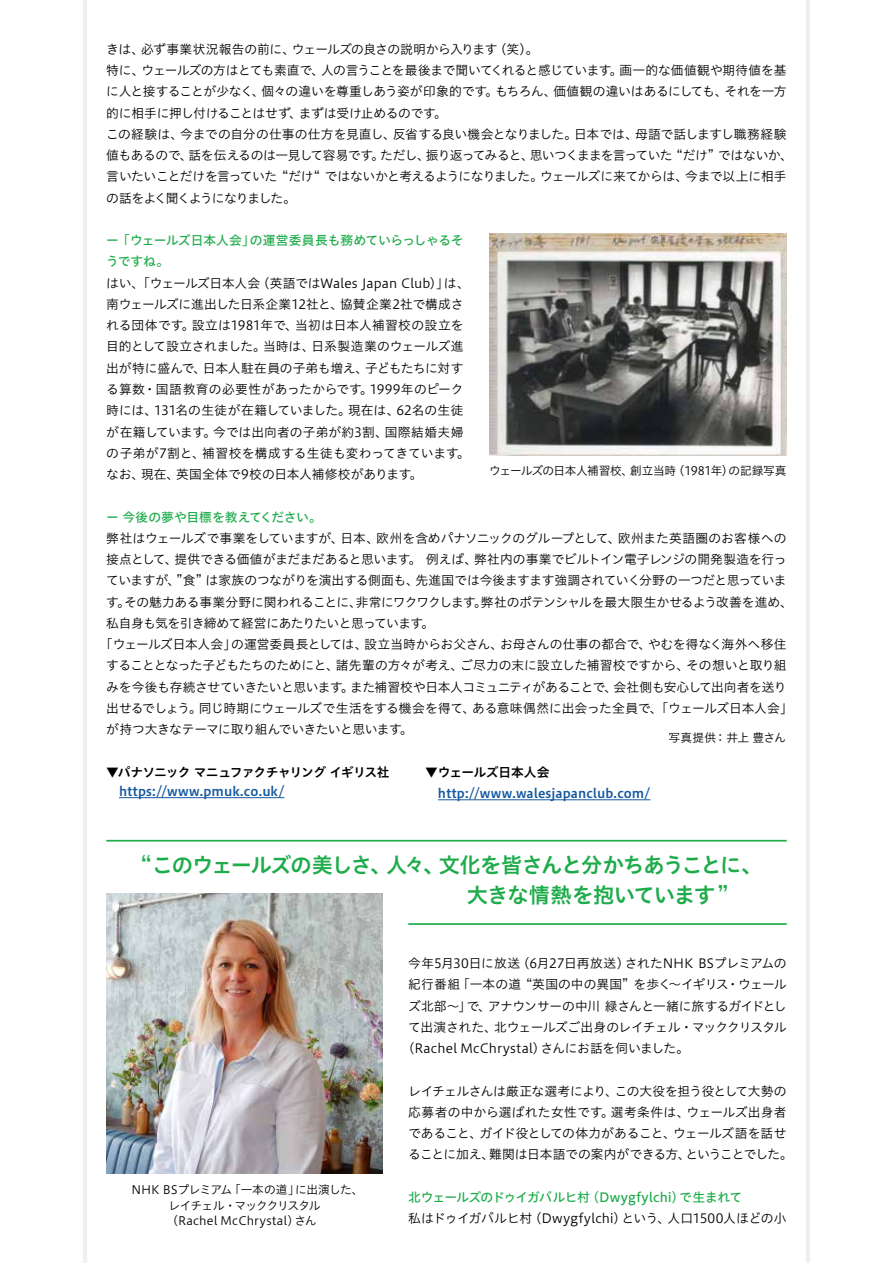
<style>
.page{position:relative;width:893px;height:1263px;background:#fff}
.page>*{position:absolute;margin:0;border:0;box-sizing:border-box;transform-origin:0 0}
.t1{font:21.3px/29.7px "Hiragino UD Sans Std N W6";letter-spacing:-.05em;color:#1eac4b}
.t2{font:12.75px/21.3px "Hiragino UD Sans Std N W3";letter-spacing:-.02em;color:#000}
.t3{font:12.75px/21.3px "Hiragino UD Sans Std N W3";color:#000}
.t4{font:12.75px "Hiragino UD Sans Std N W3";letter-spacing:-.04em;color:#000}
.t5{font:12.75px/21.3px "Hiragino UD Sans Std N W5";letter-spacing:-.015em;color:#1eac4b}
.t6{font:12.75px "Hiragino UD Sans Std N W6";letter-spacing:.005em;color:#15599f}
.t7{font:12.75px "Hiragino UD Sans Std N W3";letter-spacing:.005em;color:#000}
.t8{font:12.75px "Hiragino UD Sans Std N W3";letter-spacing:-.045em;color:#000}
.t9{font:12.75px "Hiragino UD Sans Std N W6";letter-spacing:-.055em;color:#000}
.t10{font:12.75px "Hiragino UD Sans Std N W6";letter-spacing:-.025em;color:#000}
.t11{font:11.7px/15.9px "Hiragino UD Sans Std N W3";letter-spacing:-.025em;color:#000}
</style>
<div class="page">
<hr style="left:119px;top:797px;width:165px;height:1px;background:#15599f">
<hr style="left:106px;top:840px;width:681px;height:1px;background:#1eac4b">
<hr style="left:408px;top:923px;width:379px;height:2px;background:#1eac4b">
<hr style="left:83px;top:0;width:4px;height:1263px;background:#efefef">
<hr style="left:806px;top:0;width:4px;height:1263px;background:#efefef">
<img style="left:489px;top:234px;width:298px;height:221px">
<hr style="left:438px;top:799px;width:212px;height:1px;background:#15599f">
<img style="left:106px;top:893px;width:277px;height:281px">
<p class="t2" style="left:106px;top:38px;width:688px">きは、必ず事業状況報告の前に、ウェールズの良さの説明から入ります（笑）。<br>特に、ウェールズの方はとても素直で、人の言うことを最後まで聞いてくれると感じています。画一的な価値観や期待値を基に人と接することが少なく、個々の違いを尊重しあう姿が印象的です。もちろん、価値観の違いはあるにしても、それを一方的に相手に押し付けることはせず、まずは受け止めるのです。<br>この経験は、今までの自分の仕事の仕方を見直し、反省する良い機会となりました。日本では、母語で話しますし職務経験値もあるので、話を伝えるのは一見して容易です。ただし、振り返ってみると、思いつくままを言っていた “だけ” ではないか、言いたいことだけを言っていた “だけ“ ではないかと考えるようになりました。ウェールズに来てからは、今まで以上に相手の話をよく聞くようになりました。</p>
<p class="t5" style="left:106px;top:229px;width:359px">ー 「ウェールズ日本人会」の運営委員長も務めていらっしゃるそうですね。</p>
<p class="t3" style="left:106px;top:271px;width:365px">はい、「ウェールズ日本人会（英語ではWales Japan Club）」は、南ウェールズに進出した日系企業12社と、協賛企業2社で構成される団体です。設立は1981年で、当初は日本人補習校の設立を目的として設立されました。当時は、日系製造業のウェールズ進出が特に盛んで、日本人駐在員の子弟も増え、子どもたちに対する算数・国語教育の必要性があったからです。1999年のピーク時には、131名の生徒が在籍していました。現在は、62名の生徒が在籍しています。今では出向者の子弟が約3割、国際結婚夫婦の子弟が7割と、補習校を構成する生徒も変わってきています。なお、現在、英国全体で9校の日本人補修校があります。</p>
<p class="t5" style="left:106px;top:505px;width:217px">ー 今後の夢や目標を教えてください。</p>
<p class="t2" style="left:106px;top:527px;width:682px">弊社はウェールズで事業をしていますが、日本、欧州を含めパナソニックのグループとして、欧州また英語圏のお客様への</p>
<p class="t2" style="left:106px;top:548px;width:682px">接点として、提供できる価値がまだまだあると思います。 例えば、弊社内の事業でビルトイン電子レンジの開発製造を行っ</p>
<p class="t2" style="left:106px;top:569px;width:682px">ていますが、”食” は家族のつながりを演出する側面も、先進国では今後ますます強調されていく分野の一つだと思っていま</p>
<p class="t2" style="left:106px;top:590px;width:688px">す。その魅力ある事業分野に関われることに、非常にワクワクします。弊社のポテンシャルを最大限生かせるよう改善を進め、</p>
<p class="t8" style="left:106px;top:613px;width:330px">私自身も気を引き締めて経営にあたりたいと思っています。</p>
<p class="t2" style="left:100px;top:633px;width:688px">「ウェールズ日本人会」の運営委員長としては、設立当時からお父さん、お母さんの仕事の都合で、やむを得なく海外へ移住</p>
<p class="t2" style="left:106px;top:654px;width:682px">することとなった子どもたちのためにと、諸先輩の方々が考え、ご尽力の末に設立した補習校ですから、その想いと取り組</p>
<p class="t4" style="left:106px;top:677px;width:682px">みを今後も存続させていきたいと思います。また補習校や日本人コミュニティがあることで、会社側も安心して出向者を送り</p>
<p class="t2" style="left:106px;top:697px;width:688px">出せるでしょう。同じ時期にウェールズで生活をする機会を得て、ある意味偶然に出会った全員で、「ウェールズ日本人会」</p>
<p class="t4" style="left:106px;top:720px;width:557px">が持つ大きなテーマに取り組んでいきたいと思います。　　　　　　　　　　　　　　　　　　　　</p>
<p class="t11" style="left:668px;top:729px;width:119px">写真提供： 井上 豊さん</p>
<p class="t9" style="left:106px;top:762px;width:285px">▼パナソニックマニュファクチャリングイギリス社</p>
<p class="t6" style="left:119px;top:781px;width:167px">https://www.pmuk.co.uk/</p>
<p class="t11" style="left:489px;top:462px;width:299px">ウェールズの日本人補習校、創立当時（1981年）の記録写真</p>
<p class="t10" style="left:425px;top:762px;width:126px">▼ウェールズ日本人会</p>
<p class="t6" style="left:438px;top:783px;width:214px">http://www.walesjapanclub.com/</p>
<h1 class="t1" style="left:467px;top:849px;width:297px;text-indent:-326px">“このウェールズの美しさ、人々、文化を皆さんと分かちあうことに、大きな情熱を抱いています”</h1>
<p class="t11" style="left:167px;top:1180px;width:198px;text-indent:-35px">NHK BSプレミアム「一本の道」に出演した、レイチェル・マッククリスタル（Rachel McChrystal）さん</p>
<p class="t2" style="left:408px;top:952px;width:380px">今年5月30日に放送（6月27日再放送）されたNHK BSプレミアムの</p>
<p class="t7" style="left:408px;top:975px;width:380px">紀行番組「一本の道 “英国の中の異国” を歩く～イギリス・ウェール</p>
<p class="t2" style="left:408px;top:994px;width:380px">ズ北部～」で、アナウンサーの中川 緑さんと一緒に旅するガイドとし</p>
<p class="t4" style="left:408px;top:1017px;width:380px">て出演された、北ウェールズご出身のレイチェル・マッククリスタル</p>
<p class="t3" style="left:402px;top:1037px;width:289px">（Rachel McChrystal）さんにお話を伺いました。</p>
<p class="t2" style="left:408px;top:1079px;width:386px">レイチェルさんは厳正な選考により、この大役を担う役として大勢の応募者の中から選ばれた女性です。選考条件は、ウェールズ出身者であること、ガイド役としての体力があること、ウェールズ語を話せることに加え、難関は日本語での案内ができる方、ということでした。</p>
<p class="t5" style="left:408px;top:1186px;width:335px">北ウェールズのドゥイガバルヒ村（Dwygfylchi）で生まれて</p>
<p class="t3" style="left:408px;top:1207px;width:380px">私はドゥイガバルヒ村（Dwygfylchi）という、人口1500人ほどの小</p>
</div>
